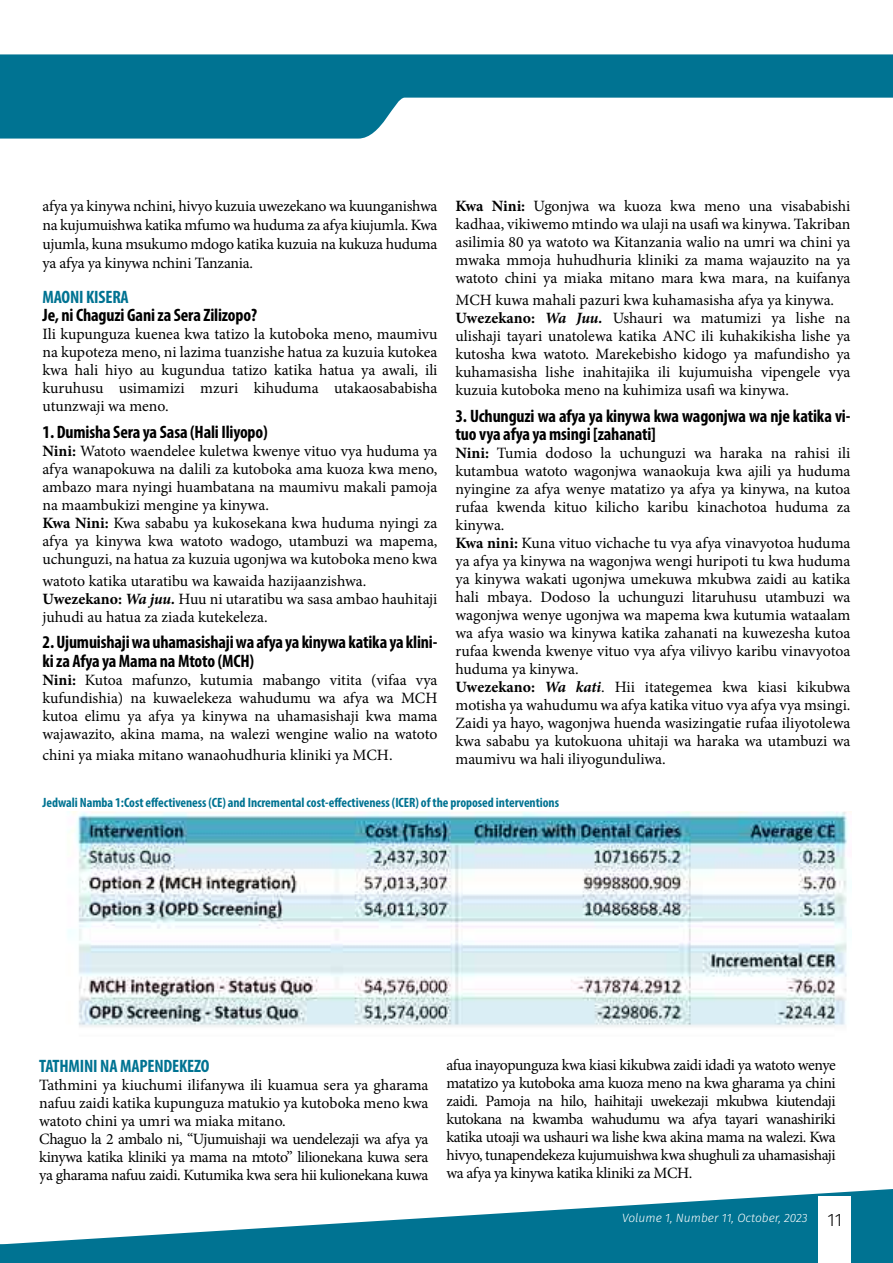
<style>
.page{position:relative;width:893px;height:1263px;background:#fff}
.page>*{position:absolute;margin:0;border:0;box-sizing:border-box;transform-origin:0 0}
.t1{font:700 condensed 18px/18.3px "Myriad Pro";letter-spacing:-.01em;color:#000}
.t2{font:700 condensed 18px "Myriad Pro";letter-spacing:-.01em;color:#007392}
.t3{font:300 18px "Fira Sans";color:#000}
.t4{font:15.75px/18px "Minion Pro";letter-spacing:-.005em;color:#000;text-align:justify}
.t5{font:700 condensed 13.5px "Myriad Pro";letter-spacing:-.005em;color:#007392}
.t6{font:italic 300 12px "Fira Sans";color:#fff}
.s1{font-weight:700}
.s2{font-weight:700;font-style:italic}
</style>
<div class="page">
<svg style="left:0;top:1189px;width:893px;height:74px;fill:#007392"></svg>
<div style="left:818px;top:1196px;width:33px;height:67px;background:#fff"></div>
<svg style="left:0;top:54px;width:893px;height:85px;fill:#007392"></svg>
<img style="left:68px;top:811px;width:784px;height:216px">
<p class="t4" style="left:455px;top:197px;width:396px"><span class="s1">Kwa Nini:</span> Ugonjwa wa kuoza kwa meno una visababishi kadhaa, vikiwemo mtindo wa ulaji na usafi wa kinywa. Takriban asilimia 80 ya watoto wa Kitanzania walio na umri wa chini ya mwaka mmoja huhudhuria kliniki za mama wajauzito na ya watoto chini ya miaka mitano mara kwa mara, na kuifanya</p>
<p class="t4" style="left:455px;top:291px;width:396px;text-align:left">MCH kuwa mahali pazuri kwa kuhamasisha afya ya kinywa.<br><span class="s1">Uwezekano:</span> <span class="s2">Wa Juu.</span> Ushauri wa matumizi ya lishe na ulishaji tayari unatolewa katika ANC ili kuhakikisha lishe ya kutosha kwa watoto. Marekebisho kidogo ya mafundisho ya kuhamasisha lishe inahitajika ili kujumuisha vipengele vya kuzuia kutoboka meno na kuhimiza usafi wa kinywa.</p>
<p class="t1" style="left:455px;top:406px;width:396px">3. Uchunguzi wa afya ya kinywa kwa wagonjwa wa nje katika vi&shy;tuo vya afya ya msingi [zahanati]</p>
<p class="t4" style="left:455px;top:444px;width:396px;text-align:left"><span class="s1">Nini:</span> Tumia dodoso la uchunguzi wa haraka na rahisi ili kutambua watoto wagonjwa wanaokuja kwa ajili ya huduma nyingine za afya wenye matatizo ya afya ya kinywa, na kutoa rufaa kwenda kituo kilicho karibu kinachotoa huduma za kinywa.<br><span class="s1">Kwa nini:</span> Kuna vituo vichache tu vya afya vinavyotoa huduma ya afya ya kinywa na wagonjwa wengi huripoti tu kwa huduma ya kinywa wakati ugonjwa umekuwa mkubwa zaidi au katika hali mbaya. Dodoso la uchunguzi litaruhusu utambuzi wa wagonjwa wenye ugonjwa wa mapema kwa kutumia wataalam wa afya wasio wa kinywa katika zahanati na kuwezesha kutoa rufaa kwenda kwenye vituo vya afya vilivyo karibu vinavyotoa huduma ya kinywa.<br><span class="s1">Uwezekano:</span> <span class="s2">Wa kati</span>. Hii itategemea kwa kiasi kikubwa motisha ya wahudumu wa afya katika vituo vya afya vya msingi.<br>Zaidi ya hayo, wagonjwa huenda wasizingatie rufaa iliyotolewa kwa sababu ya kutokuona uhitaji wa haraka wa utambuzi wa maumivu wa hali iliyogunduliwa.</p>
<p class="t5" style="left:43px;top:794px;width:518px">Jedwali Namba 1:Cost effectiveness (CE) and Incremental cost-effectiveness (ICER) of the proposed interventions</p>
<p class="t4" style="left:43px;top:197px;width:396px;line-height:18.8px">afya ya kinywa nchini, hivyo kuzuia uwezekano wa kuunganishwa na kujumuishwa katika mfumo wa huduma za afya kiujumla. Kwa ujumla, kuna msukumo mdogo katika kuzuia na kukuza huduma ya afya ya kinywa nchini Tanzania.</p>
<p class="t2" style="left:43px;top:286px;width:88px">MAONI KISERA</p>
<p class="t1" style="left:43px;top:306px;width:216px">Je, ni Chaguzi Gani za Sera Zilizopo?</p>
<p class="t4" style="left:43px;top:325px;width:396px">Ili kupunguza kuenea kwa tatizo la kutoboka meno, maumivu na kupoteza meno, ni lazima tuanzishe hatua za kuzuia kutokea kwa hali hiyo au kugundua tatizo katika hatua ya awali, ili kuruhusu usimamizi mzuri kihuduma utakaosababisha utunzwaji wa meno.</p>
<p class="t1" style="left:43px;top:422px;width:227px">1. Dumisha Sera ya Sasa (Hali Iliyopo)</p>
<p class="t4" style="left:43px;top:442px;width:396px;text-align:left"><span class="s1">Nini:</span> Watoto waendelee kuletwa kwenye vituo vya huduma ya afya wanapokuwa na dalili za kutoboka ama kuoza kwa meno, ambazo mara nyingi huambatana na maumivu makali pamoja na maambukizi mengine ya kinywa.<br><span class="s1">Kwa Nini:</span> Kwa sababu ya kukosekana kwa huduma nyingi za afya ya kinywa kwa watoto wadogo, utambuzi wa mapema, uchunguzi, na hatua za kuzuia ugonjwa wa kutoboka meno kwa</p>
<p class="t4" style="left:43px;top:572px;width:396px;text-align:left">watoto katika utaratibu wa kawaida hazijaanzishwa.<br><span class="s1">Uwezekano:</span> <span class="s2">Wa juu.</span> Huu ni utaratibu wa sasa ambao hauhitaji juhudi au hatua za ziada kutekeleza.</p>
<p class="t1" style="left:43px;top:633px;width:396px">2. Ujumuishaji wa uhamasishaji wa afya ya kinywa katika ya klini&shy;ki za Afya ya Mama na Mtoto (MCH)</p>
<p class="t4" style="left:43px;top:671px;width:396px"><span class="s1">Nini:</span> Kutoa mafunzo, kutumia mabango vitita (vifaa vya kufundishia) na kuwaelekeza wahudumu wa afya wa MCH kutoa elimu ya afya ya kinywa na uhamasishaji kwa mama wajawazito, akina mama, na walezi wengine walio na watoto</p>
<p class="t4" style="left:43px;top:746px;width:352px">chini ya miaka mitano wanaohudhuria kliniki ya MCH.</p>
<p class="t2" style="left:39px;top:1054px;width:172px">TATHMINI NA MAPENDEKEZO</p>
<p class="t4" style="left:39px;top:1076px;width:391px;text-align:left">Tathmini ya kiuchumi ilifanywa ili kuamua sera ya gharama nafuu zaidi katika kupunguza matukio ya kutoboka meno kwa watoto chini ya umri wa miaka mitano.<br>Chaguo la 2 ambalo ni, “Ujumuishaji wa uendelezaji wa afya ya kinywa katika kliniki ya mama na mtoto” lilionekana kuwa sera ya gharama nafuu zaidi. Kutumika kwa sera hii kulionekana kuwa</p>
<p class="t4" style="left:446px;top:1055px;width:391px">afua inayopunguza kwa kiasi kikubwa zaidi idadi ya watoto wenye matatizo ya kutoboka ama kuoza meno na kwa gharama ya chini zaidi. Pamoja na hilo, haihitaji uwekezaji mkubwa kiutendaji kutokana na kwamba wahudumu wa afya tayari wanashiriki katika utoaji wa ushauri wa lishe kwa akina mama na walezi. Kwa hivyo, tunapendekeza kujumuishwa kwa shughuli za uhamasishaji wa afya ya kinywa katika kliniki za MCH.</p>
<p class="t6" style="left:622px;top:1209px;width:187px">Volume 1, Number 11, October, 2023</p>
<p class="t3" style="left:827px;top:1206px;width:16px">11</p>
</div>
